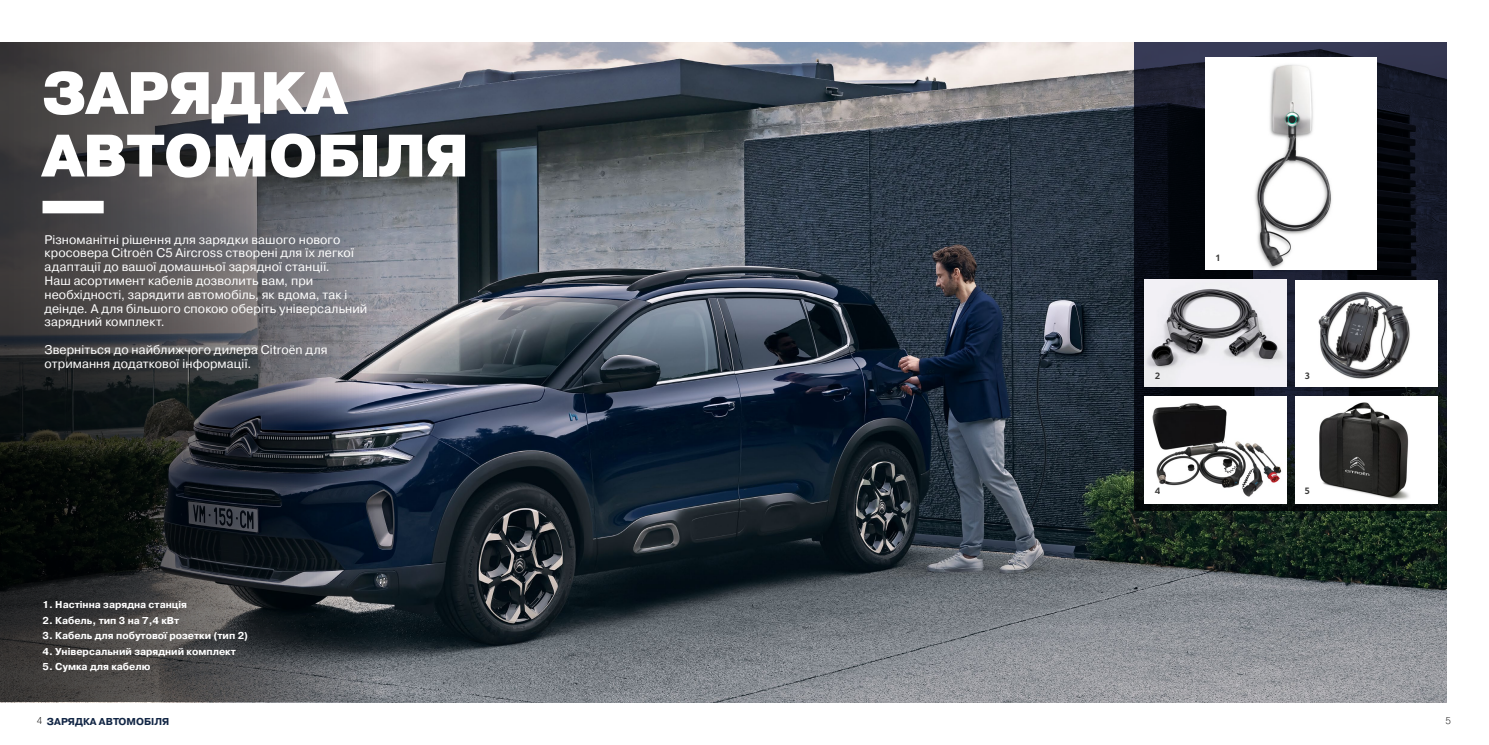
<style>
.page{position:relative;width:1489px;height:745px;background:#fff}
.page>*{position:absolute;margin:0;border:0;box-sizing:border-box;transform-origin:0 0}
.t1{font:900 56.25px/62.5px "Pragmatica";color:#fff}
.t2{font:12.5px/13.8px "Pragmatica C";letter-spacing:.005em;color:#fff}
.t3{font:700 10px "Pragmatica C";color:#fff}
.t4{font:700 10px "Pragmatica C";color:#122645}
.t5{font:700 10px "Citroen";color:#3a3a39}
.t6{font:10px "Pragmatica Light C";color:#000}
.s1{font-family:"Pragmatica Light C";font-weight:400;color:#000}
</style>
<div class="page">
<img style="left:379px;top:43px;width:1067px;height:659px">
<svg style="left:0;top:43px;width:379px;height:659px;background:#414245"></svg>
<div style="left:43px;top:201px;width:61px;height:12px;background:#fff"></div>
<svg style="left:1134px;top:43px;width:312px;height:467px;background:#181b26"></svg>
<div style="left:1295px;top:280px;width:142px;height:106px;background:#fff"></div>
<img style="left:1318px;top:291px;width:92px;height:88px">
<img style="left:1144px;top:396px;width:141px;height:107px">
<img style="left:1295px;top:396px;width:142px;height:107px">
<img style="left:1205px;top:57px;width:171px;height:212px">
<img style="left:1144px;top:280px;width:141px;height:106px">
<svg style="left:140px;top:249px;width:6px;height:8px"></svg>
<svg style="left:289px;top:345px;width:6px;height:9px"></svg>
<h1 class="t1" style="left:43px;top:61px;width:428px">ЗАРЯДКА<br>АВТОМОБIЛЯ</h1>
<p class="t2" style="left:44px;top:232px;width:324px">Різноманітні рішення для зарядки вашого нового кросовера Citro n C5 Aircross створені для їх легкої адаптації до вашої домашньої зарядної станції.<br>Наш асортимент кабелів дозволить вам, при необхідності, зарядити автомобіль, як вдома, так і деінде. А для більшого спокою оберіть універсальний зарядний комплект.</p>
<p class="t2" style="left:44px;top:342px;width:284px">Зверніться до найближчого дилера Citro n для отримання додаткової інформації.</p>
<p class="t3" style="left:43px;top:599px;width:146px">1. Настінна зарядна станція</p>
<p class="t3" style="left:43px;top:614px;width:138px">2. Кабель, тип 3 на 7,4 кВт</p>
<p class="t3" style="left:43px;top:630px;width:207px">3. Кабель для побутової розетки (тип 2)</p>
<p class="t3" style="left:43px;top:645px;width:195px">4. Універсальний зарядний комплект</p>
<p class="t3" style="left:43px;top:661px;width:109px">5. Сумка для кабелю</p>
<p class="t4" style="left:37px;top:715px;width:134px"><span class="s1">4</span> ЗАРЯДКА АВТОМОБІЛЯ</p>
<p class="t5" style="left:1154px;top:369px;width:7px">2</p>
<p class="t5" style="left:1154px;top:484px;width:7px">4</p>
<p class="t5" style="left:1214px;top:251px;width:7px">1</p>
<p class="t5" style="left:1304px;top:369px;width:7px">3</p>
<p class="t5" style="left:1304px;top:484px;width:7px">5</p>
<p class="t6" style="left:1445px;top:715px;width:7px">5</p>
</div>
